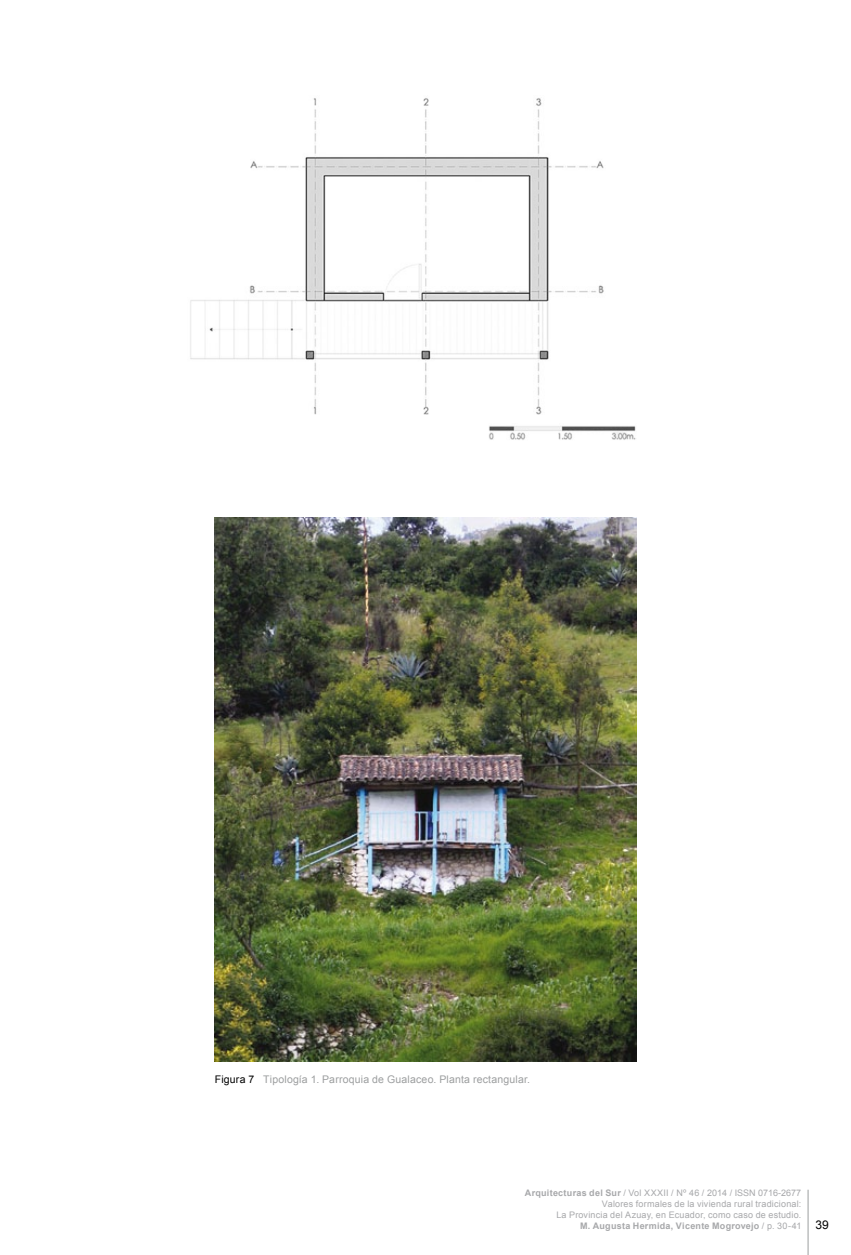
<style>
.page{position:relative;width:851px;height:1255px;background:#fff}
.page>*{position:absolute;margin:0;border:0;box-sizing:border-box;transform-origin:0 0}
.t1{font:12px "Arial";color:#000}
.t2{font:10.5px "Arial";letter-spacing:.015em;color:#9c9e9f}
.t3{font:9px/10.8px "Arial";letter-spacing:.025em;color:#a7a8aa;text-align:right}
.s1{color:#000}
.s2{font-weight:700}
</style>
<div class="page">
<hr style="left:807px;top:1189px;width:1px;height:65px;background:#9c9e9f">
<img style="left:215px;top:517px;width:421px;height:544px">
<img style="left:190px;top:98px;width:414px;height:317px">
<img style="left:489px;top:426px;width:147px;height:14px">
<p class="t2" style="left:215px;top:1072px;width:316px"><span class="s1">Figura 7</span> Tipología 1. Parroquia de Gualaceo. Planta rectangular.</p>
<p class="t3" style="left:525px;top:1187px;width:278px"><span class="s2">Arquitecturas del Sur</span> / Vol XXXII / Nº 46 / 2014 / ISSN 0716-2677<br>Valores formales de la vivienda rural tradicional:<br>La Provincia del Azuay, en Ecuador, como caso de estudio.<br><span class="s2">M. Augusta Hermida, Vicente Mogrovejo</span> / p. 30-41</p>
<h1 class="t1" style="left:815px;top:1216px;width:15px">39</h1>
</div>
